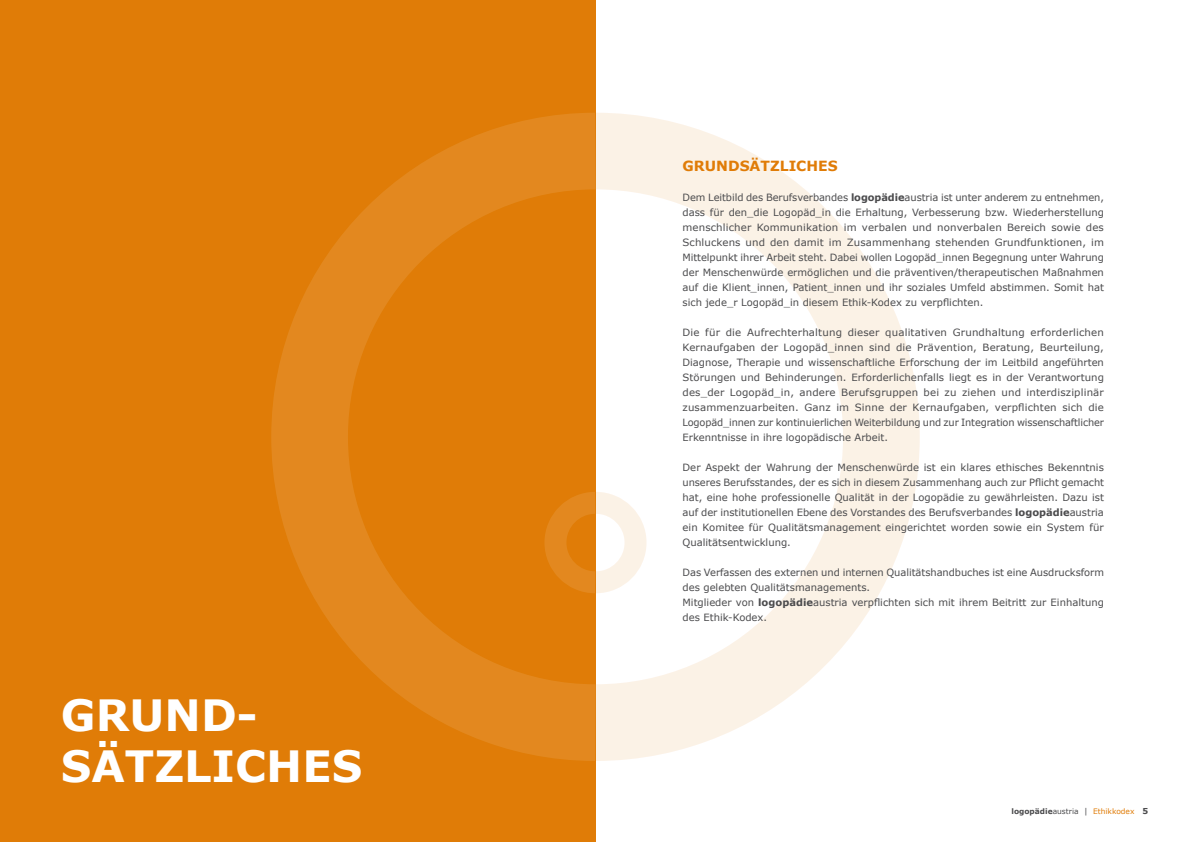
<style>
.page{position:relative;width:1191px;height:842px;background:#fff}
.page>*{position:absolute;margin:0;border:0;box-sizing:border-box;transform-origin:0 0}
.t1{font:700 43.1px/51.7px "Verdana";color:#fff}
.t2{font:700 14px "Verdana";color:#e07c07}
.t3{font:10px/15px "Verdana";color:#4b4b4d;text-align:justify}
.t4{font:7.5px "Verdana";color:#e07c07}
.s1{font-weight:700}
.s2{font-weight:700;color:#4b4b4d}
.s3{color:#4b4b4d}
.s4{font-size:8px;color:#4b4b4d}
.s5{font-weight:700;font-size:8.2px;color:#4b4b4d}
</style>
<div class="page">
<div style="left:0;top:0;width:595px;height:842px;background:#e07c07"></div>
<svg style="left:271px;top:113px;width:323px;height:648px"></svg>
<svg style="left:594px;top:112px;width:326px;height:650px"></svg>
<svg style="left:533px;top:481px;width:124px;height:123px"></svg>
<h1 class="t1" style="left:61px;top:690px;width:303px">GRUND-<br>SÄTZLICHES</h1>
<h2 class="t2" style="left:682px;top:157px;width:157px">GRUNDSÄTZLICHES</h2>
<p class="t3" style="left:682px;top:190px;width:423px">Dem Leitbild des Berufsverbandes <span class="s1">logopädie</span>austria ist unter anderem zu entnehmen, dass für den_die Logopäd_in die Erhaltung, Verbesserung bzw. Wiederherstellung menschlicher Kommunikation im verbalen und nonverbalen Bereich sowie des Schluckens und den damit im Zusammenhang stehenden Grundfunktionen, im Mittelpunkt ihrer Arbeit steht. Dabei wollen Logopäd_innen Begegnung unter Wahrung der Menschenwürde ermöglichen und die präventiven/therapeutischen Maßnahmen auf die Klient_innen, Patient_innen und ihr soziales Umfeld abstimmen. Somit hat sich jede_r Logopäd_in diesem Ethik-Kodex zu verpflichten.</p>
<p class="t3" style="left:682px;top:325px;width:423px">Die für die Aufrechterhaltung dieser qualitativen Grundhaltung erforderlichen Kernaufgaben der Logopäd_innen sind die Prävention, Beratung, Beurteilung, Diagnose, Therapie und wissenschaftliche Erforschung der im Leitbild angeführten Störungen und Behinderungen. Erforderlichenfalls liegt es in der Verantwortung des_der Logopäd_in, andere Berufsgruppen bei zu ziehen und interdisziplinär zusammenzuarbeiten. Ganz im Sinne der Kernaufgaben, verpflichten sich die Logopäd_innen zur kontinuierlichen Weiterbildung und zur Integration wissenschaftlicher Erkenntnisse in ihre logopädische Arbeit.</p>
<p class="t3" style="left:682px;top:460px;width:423px">Der Aspekt der Wahrung der Menschenwürde ist ein klares ethisches Bekenntnis unseres Berufsstandes, der es sich in diesem Zusammenhang auch zur Pflicht gemacht hat, eine hohe professionelle Qualität in der Logopädie zu gewährleisten. Dazu ist auf der institutionellen Ebene des Vorstandes des Berufsverbandes <span class="s1">logopädie</span>austria ein Komitee für Qualitätsmanagement eingerichtet worden sowie ein System für Qualitätsentwicklung.</p>
<p class="t3" style="left:682px;top:565px;width:423px;text-align:left">Das Verfassen des externen und internen Qualitätshandbuches ist eine Ausdrucksform des gelebten Qualitätsmanagements.<br>Mitglieder von <span class="s1">logopädie</span>austria verpflichten sich mit ihrem Beitritt zur Einhaltung des Ethik-Kodex.</p>
<p class="t4" style="left:1011px;top:807px;width:138px"><span class="s2">logopädie</span><span class="s3">austria</span> <span class="s4">|</span> Ethikkodex <span class="s5">5</span></p>
</div>
